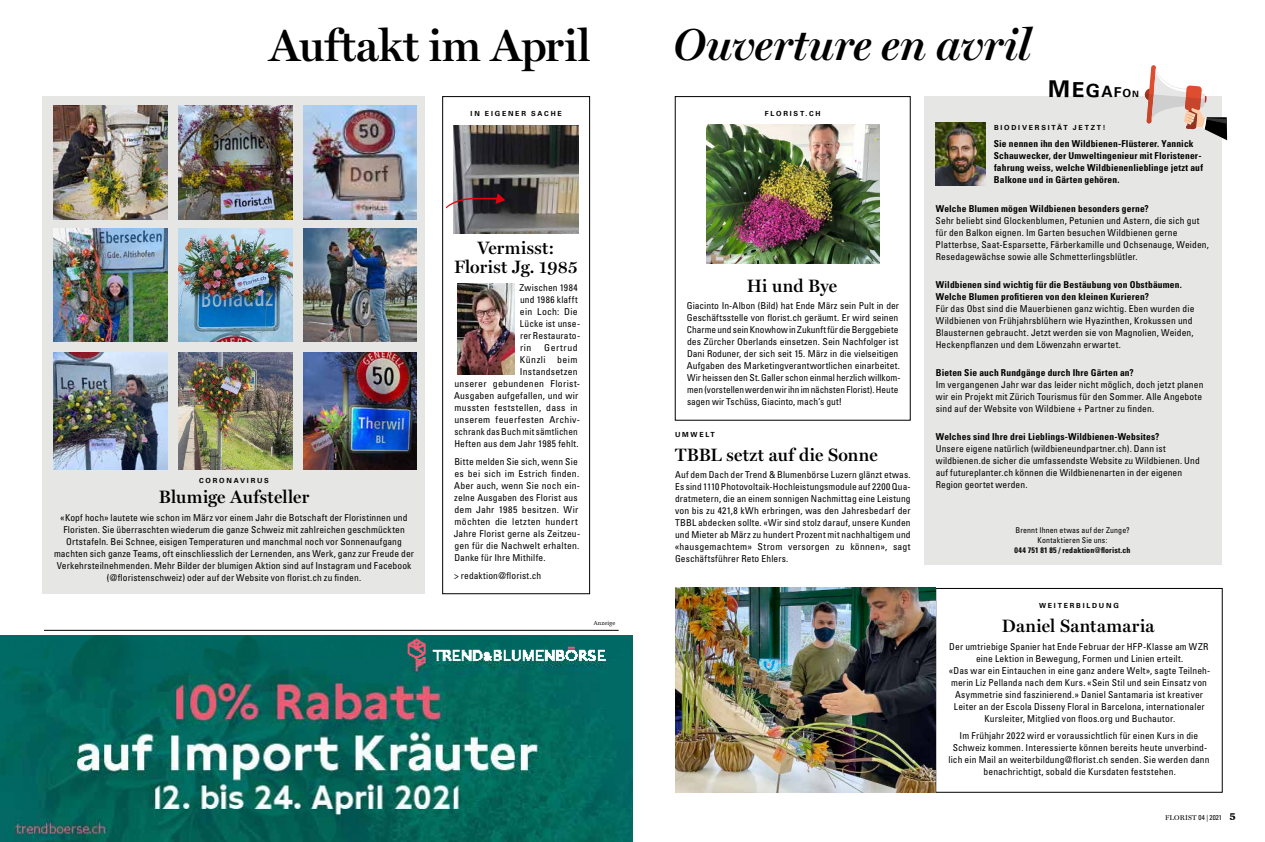
<style>
.page{position:relative;width:1265px;height:842px;background:#fff}
.page>*{position:absolute;margin:0;border:0;box-sizing:border-box;transform-origin:0 0}
.t1{font:italic 600 45px "Miller Display";letter-spacing:-.005em;color:#000}
.t2{font:600 45px "Miller Display";letter-spacing:.005em;color:#000}
.t3{font:700 20.7px "Univers LT Std";color:#000}
.t4{font:600 18px/19px "Miller Display";letter-spacing:.02em;color:#000;text-align:center}
.t5{font:condensed 9.5px/12px "Univers LT Std";letter-spacing:.015em;color:#000}
.t6{font:700 condensed 9.5px/12px "Univers LT Std";letter-spacing:.015em;color:#000}
.t7{font:condensed 8px/10px "Univers LT Std";letter-spacing:.015em;color:#000;text-align:center}
.t8{font:700 condensed 8px "Univers LT Std";letter-spacing:.02em;color:#000}
.t9{font:700 7px "Univers LT Std";letter-spacing:.255em;color:#000}
.t10{font:7px "Miller Display";letter-spacing:.03em;color:#000}
.t11{font:6px "Charter";letter-spacing:.02em;color:#000}
.s1{font-size:18.2px}
.s2{font-size:15.7px}
.s3{font-family:"Univers LT Std";font-stretch:condensed}
.s4{font-family:"Charter";font-weight:900;font-size:10px}
</style>
<div class="page">
<div style="left:442px;top:96px;width:147px;height:498px;border:1px solid #000"></div>
<hr style="left:44px;top:630px;width:574px;height:1px;background:#000">
<img style="left:0;top:635px;width:632px;height:207px">
<div style="left:924px;top:96px;width:297px;height:469px;background:#e6e6e5"></div>
<svg style="left:1144px;top:65px;width:82px;height:75px"></svg>
<img style="left:935px;top:123px;width:49px;height:62px">
<div style="left:43px;top:96px;width:382px;height:498px;background:#e6e6e5"></div>
<img style="left:54px;top:106px;width:113px;height:113px">
<img style="left:179px;top:106px;width:113px;height:113px">
<img style="left:303px;top:106px;width:114px;height:113px">
<img style="left:54px;top:228px;width:113px;height:114px">
<img style="left:179px;top:228px;width:113px;height:113px">
<img style="left:303px;top:228px;width:114px;height:114px">
<img style="left:54px;top:352px;width:113px;height:118px">
<div style="left:935px;top:588px;width:287px;height:204px;border:1px solid #000"></div>
<img style="left:675px;top:587px;width:260px;height:205px">
<img style="left:457px;top:283px;width:57px;height:92px">
<img style="left:179px;top:352px;width:113px;height:118px">
<img style="left:303px;top:352px;width:114px;height:118px">
<img style="left:706px;top:125px;width:173px;height:139px">
<img style="left:453px;top:125px;width:125px;height:108px">
<svg style="left:446px;top:193px;width:59px;height:16px"></svg>
<h1 class="t2" style="left:269px;top:18px;width:323px">Auftakt im April</h1>
<h1 class="t1" style="left:673px;top:19px;width:359px">Ouverture en avril</h1>
<p class="t9" style="left:470px;top:109px;width:93px">IN EIGENER SACHE</p>
<p class="t9" style="left:199px;top:476px;width:71px">CORONAVIRUS</p>
<h3 class="t4" style="left:159px;top:487px;width:152px">Blumige Aufsteller</h3>
<p class="t5" style="left:54px;top:511px;width:361px;text-align:center">«Kopf hoch» lautete wie schon im März vor einem Jahr die Botschaft der Floristinnen und Floristen. Sie überraschten wiederum die ganze Schweiz mit zahlreichen geschmückten Ortstafeln. Bei Schnee, eisigen Temperaturen und manchmal noch vor Sonnenaufgang machten sich ganze Teams, oft einschliesslich der Lernenden, ans Werk, ganz zur Freude der Verkehrsteilnehmenden. Mehr Bilder der blumigen Aktion sind auf Instagram und Facebook (@floristenschweiz) oder auf der Website von florist.ch zu finden.</p>
<h3 class="t4" style="left:454px;top:238px;width:125px">Vermisst:<br>Florist Jg. 1985</h3>
<p class="t5" style="left:519px;top:282px;width:62px">Zwischen 1984 und 1986 klafft ein Loch: Die<br>Lücke ist unse&shy;rer Restaurato&shy;rin</p>
<p class="t5" style="left:454px;top:342px;width:128px;text-align:right">Gertrud<br>Künzli beim<br>Instandsetzen<br>unserer gebundenen Florist-<br>Ausgaben aufgefallen, und wir mussten feststellen, dass in unserem feuerfesten Archiv&shy;schrank das Buch mit sämtlichen<br>Heften aus dem Jahr 1985 fehlt.</p>
<p class="t5" style="left:453px;top:456px;width:128px">Bitte melden Sie sich, wenn Sie es bei sich im Estrich finden.<br>Aber auch, wenn Sie noch ein&shy;zelne Ausgaben des Florist aus dem Jahr 1985 besitzen. Wir möchten die letzten hundert<br>Jahre Florist gerne als Zeitzeu&shy;gen für die Nachwelt erhalten.<br>Danke für Ihre Mithilfe.</p>
<p class="t5" style="left:454px;top:570px;width:89px">&gt; redaktion@florist.ch</p>
<p class="t11" style="left:593px;top:617px;width:23px">Anzeige</p>
<p class="t9" style="left:764px;top:109px;width:57px">FLORIST.CH</p>
<h3 class="t4" style="left:746px;top:276px;width:92px">Hi und Bye</h3>
<p class="t5" style="left:686px;top:300px;width:215px">Giacinto In-Albon (Bild) hat Ende März sein Pult in der Geschäftsstelle von florist.ch geräumt. Er wird seinen Charme und sein Knowhow in Zukunft für die Berggebiete des Zürcher Oberlands einsetzen. Sein Nachfolger ist Dani Roduner, der sich seit 15. März in die vielseitigen Aufgaben des Marketingverantwortlichen einarbeitet.<br>Wir heissen den St.Galler schon einmal herzlich willkom&shy;men (vorstellen werden wir ihn im nächsten Florist). Heute sagen wir Tschüss, Giacinto, mach’s gut!</p>
<p class="t9" style="left:675px;top:431px;width:41px">UMWELT</p>
<h3 class="t4" style="left:675px;top:445px;width:204px">TBBL setzt auf die Sonne</h3>
<p class="t5" style="left:675px;top:469px;width:237px;text-align:justify">Auf dem Dach der Trend &amp; Blumenbörse Luzern glänzt etwas.<br>Es sind 1110 Photovoltaik-Hochleistungsmodule auf 2200 Qua&shy;dratmetern, die an einem sonnigen Nachmittag eine Leistung von bis zu 421,8 kWh erbringen, was den Jahresbedarf der TBBL abdecken sollte. «Wir sind stolz darauf, unsere Kunden und Mieter ab März zu hundert Prozent mit nachhaltigem und «hausgemachtem» Strom versorgen zu können», sagt Geschäftsführer Reto Ehlers.</p>
<h2 class="t3" style="left:1071px;top:77px;width:42px">E<span class="s1">G</span><span class="s2">A</span></h2>
<p class="t9" style="left:993px;top:123px;width:113px">BIODIVERSITÄT JETZT!</p>
<p class="t6" style="left:993px;top:138px;width:211px">Sie nennen ihn den Wildbienen-Flüsterer. Yannick Schauwecker, der Umweltingenieur mit Floristener&shy;fahrung weiss, welche Wildbienenlieblinge jetzt auf Balkone und in Gärten gehören.</p>
<p class="t6" style="left:935px;top:203px;width:214px">Welche Blumen mögen Wildbienen besonders gerne?</p>
<p class="t5" style="left:935px;top:214px;width:275px">Sehr beliebt sind Glockenblumen, Petunien und Astern, die sich gut für den Balkon eignen. Im Garten besuchen Wildbienen gerne Platterbse, Saat-Esparsette, Färberkamille und Ochsenauge, Weiden, Resedagewächse sowie alle Schmetterlingsblütler.</p>
<p class="t6" style="left:935px;top:279px;width:247px">Wildbienen sind wichtig für die Bestäubung von Obstbäumen.<br>Welche Blumen profitieren von den kleinen Kurieren?</p>
<p class="t5" style="left:935px;top:302px;width:260px">Für das Obst sind die Mauerbienen ganz wichtig. Eben wurden die Wildbienen von Frühjahrsblühern wie Hyazinthen, Krokussen und Blausternen gebraucht. Jetzt werden sie von Magnolien, Weiden, Heckenpflanzen und dem Löwenzahn erwartet.</p>
<p class="t6" style="left:935px;top:367px;width:199px">Bieten Sie auch Rundgänge durch Ihre Gärten an?</p>
<p class="t5" style="left:935px;top:378px;width:269px">Im vergangenen Jahr war das leider nicht möglich, doch jetzt planen wir ein Projekt mit Zürich Tourismus für den Sommer. Alle Angebote sind auf der Website von Wildbiene + Partner zu finden.</p>
<p class="t6" style="left:935px;top:431px;width:225px">Welches sind Ihre drei Lieblings-Wildbienen-Websites?</p>
<p class="t5" style="left:935px;top:442px;width:265px">Unsere eigene natürlich (wildbieneundpartner.ch). Dann ist wildbienen.de sicher die umfassendste Website zu Wildbienen. Und auf futureplanter.ch können die Wildbienenarten in der eigenen Region geortet werden.</p>
<p class="t7" style="left:1015px;top:525px;width:116px">Brennt Ihnen etwas auf der Zunge?<br>Kontaktieren Sie uns:</p>
<p class="t8" style="left:1014px;top:545px;width:117px">044 751 81 85 / redaktion@florist.ch</p>
<p class="t9" style="left:1038px;top:601px;width:81px">WEITERBILDUNG</p>
<h3 class="t4" style="left:1001px;top:616px;width:154px">Daniel Santamaria</h3>
<p class="t5" style="left:949px;top:640px;width:263px;text-align:center">Der umtriebige Spanier hat Ende Februar der HFP-Klasse am WZR eine Lektion in Bewegung, Formen und Linien erteilt.<br>«Das war ein Eintauchen in eine ganz andere Welt», sagte Teilneh&shy;merin Liz Pellanda nach dem Kurs. «Sein Stil und sein Einsatz von Asymmetrie sind faszinierend.» Daniel Santamaria ist kreativer Leiter an der Escola Disseny Floral in Barcelona, internationaler Kursleiter, Mitglied von floos.org und Buchautor.</p>
<p class="t5" style="left:948px;top:729px;width:263px;text-align:center">Im Frühjahr 2022 wird er voraussichtlich für einen Kurs in die Schweiz kommen. Interessierte können bereits heute unverbind&shy;lich ein Mail an weiterbildung@florist.ch senden. Sie werden dann benachrichtigt, sobald die Kursdaten feststehen.</p>
<p class="t10" style="left:1164px;top:814px;width:72px">FLORIST <span class="s3">04 | 2021</span> <span class="s4">5</span></p>
</div>
